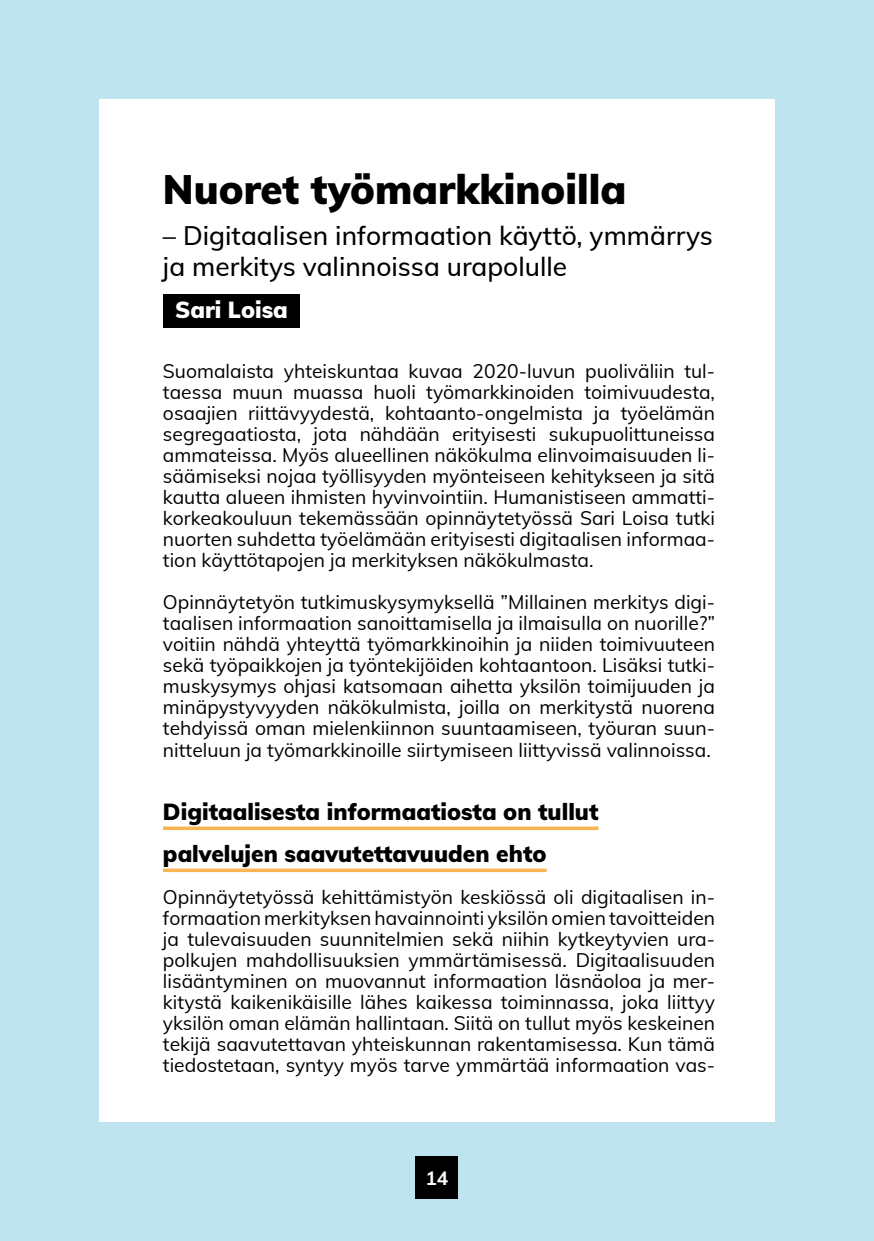
<style>
.page{position:relative;width:874px;height:1241px;background:#fff}
.page>*{position:absolute;margin:0;border:0;box-sizing:border-box;transform-origin:0 0}
.t1{font:900 40.25px "Mulish";color:#000}
.t2{font:500 26.25px "Mulish";color:#000}
.H2_-_alleviivaus{font:900 22.75px "Mulish";color:#000}
.t3{font:900 22.75px "Mulish";color:#fff}
.Leipäteksti{font:19.25px/21px "Mulish";color:#000;text-align:justify}
.t4{font:700 19.25px "Mulish";color:#fff}
</style>
<div class="page">
<div style="left:0;top:0;width:873px;height:1240px;border:110px solid #c0e4ef"></div>
<div style="left:99px;top:99px;width:675px;height:1022px;background:#fff"></div>
<hr style="left:163px;top:826px;width:435px;height:3px;background:#f9b454">
<hr style="left:163px;top:868px;width:383px;height:3px;background:#f9b454">
<div style="left:415px;top:1156px;width:43px;height:42px;background:#000"></div>
<div style="left:163px;top:294px;width:137px;height:33px;background:#000"></div>
<p class="t1" style="left:163px;top:160px;width:464px">Nuoret työmarkkinoilla</p>
<p class="t2" style="left:163px;top:216px;width:551px">– Digitaalisen informaation käyttö, ymmärrys</p>
<p class="t2" style="left:163px;top:247px;width:405px">ja merkitys valinnoissa urapolulle</p>
<p class="t3" style="left:175px;top:294px;width:114px">Sari Loisa</p>
<p class="Leipäteksti" style="left:163px;top:360px;width:553px">Suomalaista yhteiskuntaa kuvaa 2020-luvun puoliväliin tul&shy;taessa muun muassa huoli työmarkkinoiden toimivuudesta, osaajien riittävyydestä, kohtaanto-ongelmista ja työelämän segregaatiosta, jota nähdään erityisesti sukupuolittuneissa ammateissa. Myös alueellinen näkökulma elinvoimaisuuden li&shy;säämiseksi nojaa työllisyyden myönteiseen kehitykseen ja sitä kautta alueen ihmisten hyvinvointiin. Humanistiseen ammatti&shy;korkeakouluun tekemässään opinnäytetyössä Sari Loisa tutki nuorten suhdetta työelämään erityisesti digitaalisen informaa&shy;tion käyttötapojen ja merkityksen näkökulmasta.</p>
<p class="Leipäteksti" style="left:163px;top:591px;width:553px">Opinnäytetyön tutkimuskysymyksellä ”Millainen merkitys digi&shy;taalisen informaation sanoittamisella ja ilmaisulla on nuorille?” voitiin nähdä yhteyttä työmarkkinoihin ja niiden toimivuuteen sekä työpaikkojen ja työntekijöiden kohtaantoon. Lisäksi tutki&shy;muskysymys ohjasi katsomaan aihetta yksilön toimijuuden ja minäpystyvyyden näkökulmista, joilla on merkitystä nuorena tehdyissä oman mielenkiinnon suuntaamiseen, työuran suun&shy;nitteluun ja työmarkkinoille siirtymiseen liittyvissä valinnoissa.</p>
<p class="H2_-_alleviivaus" style="left:163px;top:794px;width:437px">Digitaalisesta informaatiosta on tullut</p>
<p class="H2_-_alleviivaus" style="left:163px;top:836px;width:385px">palvelujen saavutettavuuden ehto</p>
<p class="Leipäteksti" style="left:163px;top:885px;width:553px">Opinnäytetyössä kehittämistyön keskiössä oli digitaalisen in&shy;formaation merkityksen havainnointi yksilön omien tavoitteiden ja tulevaisuuden suunnitelmien sekä niihin kytkeytyvien ura&shy;polkujen mahdollisuuksien ymmärtämisessä. Digitaalisuuden lisääntyminen on muovannut informaation läsnäoloa ja mer&shy;kitystä kaikenikäisille lähes kaikessa toiminnassa, joka liittyy yksilön oman elämän hallintaan. Siitä on tullut myös keskeinen tekijä saavutettavan yhteiskunnan rakentamisessa. Kun tämä tiedostetaan, syntyy myös tarve ymmärtää informaation vas-</p>
<p class="t4" style="left:425px;top:1163px;width:25px">14</p>
</div>
